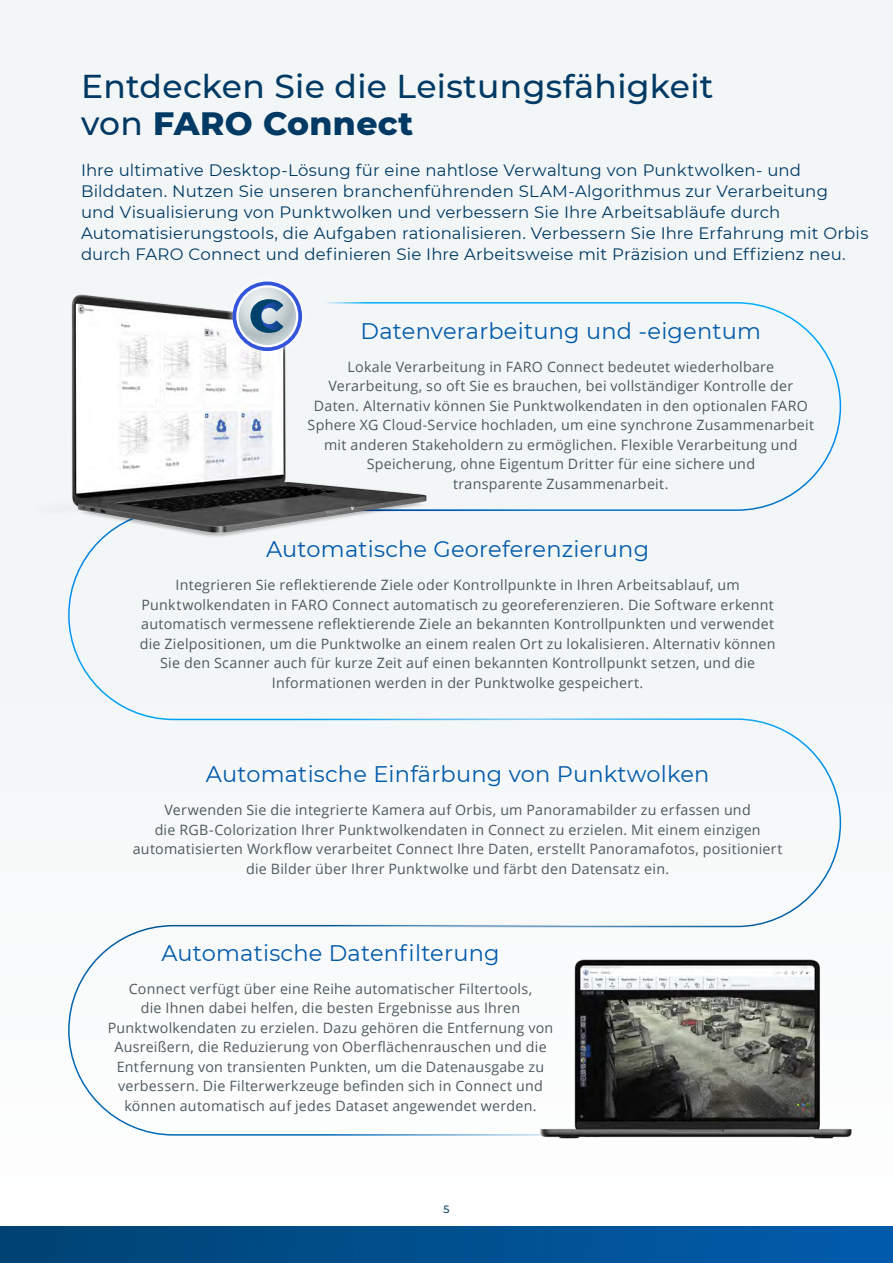
<style>
.page{position:relative;width:893px;height:1263px;background:#fff}
.page>*{position:absolute;margin:0;border:0;box-sizing:border-box;transform-origin:0 0}
.Head_1{font:500 33px/37.2px "Montserrat";letter-spacing:.01em;color:#003a64}
.Header_3{font:22.5px "Montserrat";letter-spacing:.01em;color:#015aaa}
.Intro_Block{font:16.5px/21px "Montserrat";letter-spacing:.01em;color:#003a64}
.Body_Text{font:14.25px/19.5px "Open Sans";letter-spacing:.02em;color:#4e5a60;text-align:center}
.t1{font:500 10.5px "Montserrat";color:#003a64}
.s1{font-weight:800}
</style>
<div class="page">
<div style="left:0;top:0;width:893px;height:1226px;background:#f3f6f7"></div>
<div style="left:0;top:1227px;width:893px;height:36px;background:linear-gradient(to right,#004372,#015cac)"></div>
<svg style="left:68px;top:925px;width:462px;height:211px"></svg>
<svg style="left:68px;top:557px;width:94px;height:163px"></svg>
<svg style="left:162px;top:718px;width:680px;height:210px"></svg>
<svg style="left:452px;top:302px;width:390px;height:210px"></svg>
<img style="left:530px;top:959px;width:322px;height:180px">
<img style="left:71px;top:294px;width:381px;height:263px">
<div style="left:226px;top:275px;width:83px;height:83px;background:#f3f6f7"></div>
<svg style="left:233px;top:281px;width:69px;height:70px"></svg>
<p class="Head_1" style="left:81px;top:66px;width:634px">Entdecken Sie die Leistungsfähigkeit von <span class="s1">FARO Connect</span></p>
<p class="Intro_Block" style="left:81px;top:159px;width:789px">Ihre ultimative Desktop-Lösung für eine nahtlose Verwaltung von Punktwolken- und Bilddaten. Nutzen Sie unseren branchenführenden SLAM-Algorithmus zur Verarbeitung<br>und Visualisierung von Punktwolken und verbessern Sie Ihre Arbeitsabläufe durch Automatisierungstools, die Aufgaben rationalisieren. Verbessern Sie Ihre Erfahrung mit Orbis durch FARO Connect und definieren Sie Ihre Arbeitsweise mit Präzision und Effizienz neu.</p>
<p class="Header_3" style="left:361px;top:315px;width:402px">Datenverarbeitung und -eigentum</p>
<p class="Body_Text" style="left:308px;top:357px;width:508px">Lokale Verarbeitung in FARO Connect bedeutet wiederholbare Verarbeitung, so oft Sie es brauchen, bei vollständiger Kontrolle der Daten. Alternativ können Sie Punktwolkendaten in den optionalen FARO Sphere XG Cloud-Service hochladen, um eine synchrone Zusammenarbeit mit anderen Stakeholdern zu ermöglichen. Flexible Verarbeitung und Speicherung, ohne Eigentum Dritter für eine sichere und<br>transparente Zusammenarbeit.</p>
<p class="Header_3" style="left:266px;top:534px;width:384px">Automatische Georeferenzierung</p>
<p class="Body_Text" style="left:140px;top:575px;width:637px">Integrieren Sie reflektierende Ziele oder Kontrollpunkte in Ihren Arbeitsablauf, um Punktwolkendaten in FARO Connect automatisch zu georeferenzieren. Die Software erkennt automatisch vermessene reflektierende Ziele an bekannten Kontrollpunkten und verwendet die Zielpositionen, um die Punktwolke an einem realen Ort zu lokalisieren. Alternativ können Sie den Scanner auch für kurze Zeit auf einen bekannten Kontrollpunkt setzen, und die Informationen werden in der Punktwolke gespeichert.</p>
<p class="Header_3" style="left:206px;top:759px;width:505px">Automatische Einfärbung von Punktwolken</p>
<p class="Body_Text" style="left:133px;top:800px;width:651px">Verwenden Sie die integrierte Kamera auf Orbis, um Panoramabilder zu erfassen und<br>die RGB-Colorization Ihrer Punktwolkendaten in Connect zu erzielen. Mit einem einzigen automatisierten Workflow verarbeitet Connect Ihre Daten, erstellt Panoramafotos, positioniert die Bilder über Ihrer Punktwolke und färbt den Datensatz ein.</p>
<p class="Header_3" style="left:161px;top:937px;width:340px">Automatische Datenfilterung</p>
<p class="Body_Text" style="left:108px;top:978px;width:447px">Connect verfügt über eine Reihe automatischer Filtertools,<br>die Ihnen dabei helfen, die besten Ergebnisse aus Ihren Punktwolkendaten zu erzielen. Dazu gehören die Entfernung von Ausreißern, die Reduzierung von Oberflächenrauschen und die Entfernung von transienten Punkten, um die Datenausgabe zu verbessern. Die Filterwerkzeuge befinden sich in Connect und können automatisch auf jedes Dataset angewendet werden.</p>
<p class="t1" style="left:443px;top:1202px;width:8px">5</p>
</div>
